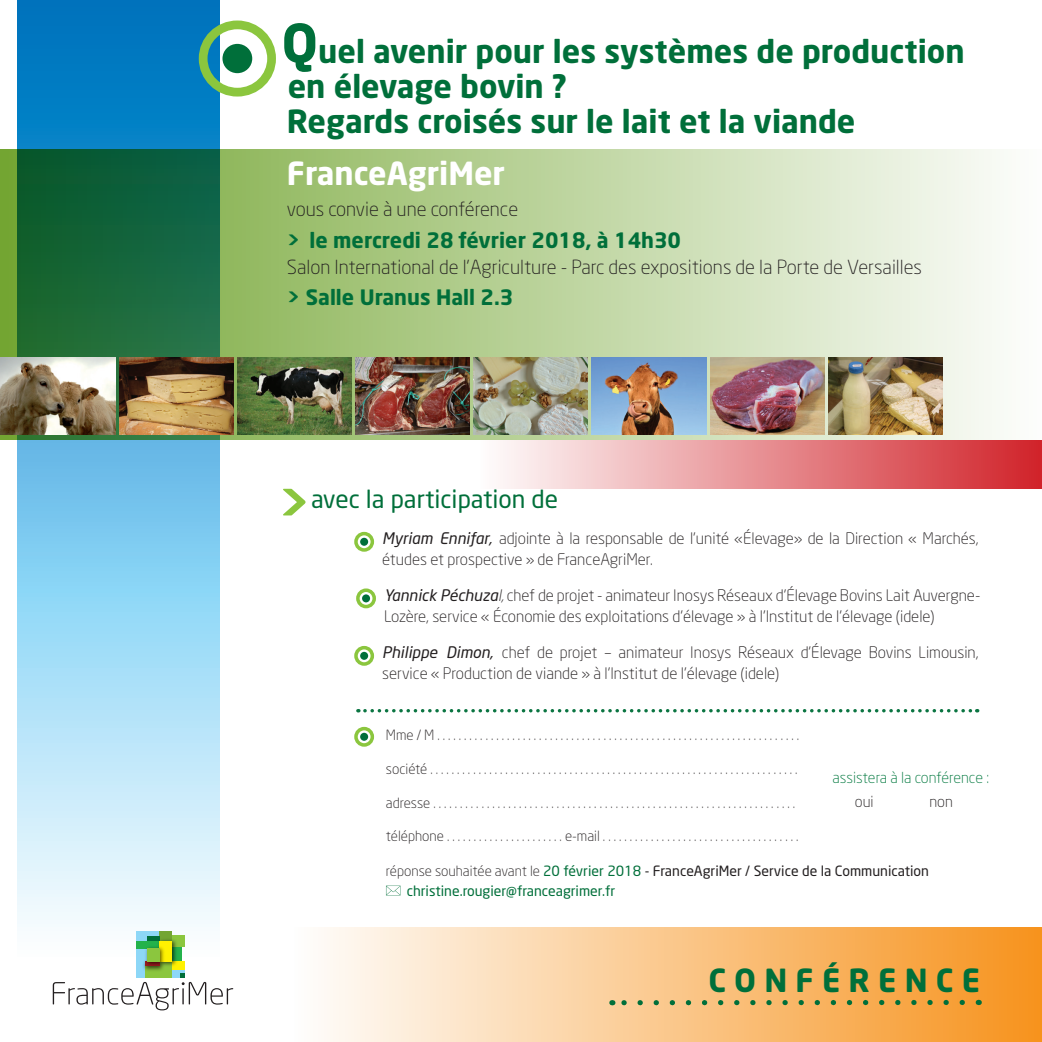
<style>
.page{position:relative;width:1042px;height:1042px;background:#fff}
.page>*{position:absolute;margin:0;border:0;box-sizing:border-box;transform-origin:0 0}
.t1{font:700 52.5px "Neo Sans";color:#8bc63e}
.t2{font:700 31.5px/35.9px "Neo Sans";color:#006f3a}
.t3{font:700 31.5px "Neo Sans";color:#fff}
.t4{font:24.5px "Neo Sans";color:#006f3a}
.t5{font:700 21px "Neo Sans";color:#006f3a}
.t6{font:300 19.25px "Neo Sans";color:#231f20}
.t7{font:300 15.75px/21px "Neo Sans";color:#231f20}
.t8{font:300 15.05px "Neo Sans";color:#00783e}
.t9{font:300 15.05px "Neo Sans";color:#231f20}
.t10{font:300 14px "Neo Sans";color:#231f20}
.t11{font:14px/20.3px "Neo Sans";color:#006f3a}
.s1{font-size:52.5px}
.s2{font-weight:400;font-style:italic}
.s3{font-style:italic}
.s4{font-weight:300;color:#231f20}
.s5{color:#231f20}
</style>
<div class="page">
<svg style="left:17px;top:0;width:203px;height:956px;background:#87c8ea"></svg>
<div style="left:294px;top:928px;width:748px;height:114px;background:linear-gradient(to right,#fefefd,#f6931d)"></div>
<svg style="left:0;top:149px;width:1000px;height:290px;background:#a0c191"></svg>
<div style="left:354px;top:532px;width:20px;height:20px;border:4px solid #8bc63e;border-radius:50%"></div>
<div style="left:360px;top:538px;width:8px;height:8px;background:#006f3a;border-radius:50%"></div>
<div style="left:356px;top:588px;width:20px;height:20px;border:4px solid #8bc63e;border-radius:50%"></div>
<div style="left:362px;top:594px;width:8px;height:8px;background:#006f3a;border-radius:50%"></div>
<div style="left:354px;top:646px;width:20px;height:20px;border:4px solid #8bc63e;border-radius:50%"></div>
<div style="left:360px;top:652px;width:8px;height:8px;background:#006f3a;border-radius:50%"></div>
<div style="left:199px;top:21px;width:77px;height:76px;border:9px solid #8bc63e;border-radius:50%"></div>
<div style="left:222px;top:44px;width:30px;height:29px;background:#006f3a;border-radius:50%"></div>
<svg style="left:620px;top:1000px;width:342px;height:5px;background:#b7a35b"></svg>
<div style="left:480px;top:440px;width:562px;height:48px;background:linear-gradient(to right,#fefdfd,#d1232a)"></div>
<div style="left:136px;top:931px;width:24px;height:46px;background:#8dd7f7"></div>
<div style="left:160px;top:931px;width:12px;height:12px;background:#73a532"></div>
<div style="left:147px;top:936px;width:13px;height:5px;background:#006f3a"></div>
<div style="left:136px;top:941px;width:24px;height:7px;background:#23b24b"></div>
<div style="left:172px;top:936px;width:12px;height:11px;background:#8bc63e"></div>
<div style="left:172px;top:947px;width:9px;height:14px;background:#23b24b"></div>
<div style="left:145px;top:961px;width:27px;height:16px;background:#8bc63e"></div>
<div style="left:172px;top:961px;width:12px;height:9px;background:#fff101"></div>
<div style="left:172px;top:969px;width:12px;height:8px;background:#8dd7f7"></div>
<svg style="left:53px;top:973px;width:180px;height:37px"></svg>
<img style="left:159px;top:939px;width:18px;height:27px">
<div style="left:160px;top:941px;width:12px;height:20px;background:#fff101"></div>
<img style="left:144px;top:968px;width:19px;height:3px">
<img style="left:143px;top:944px;width:24px;height:24px">
<div style="left:147px;top:948px;width:13px;height:13px;background:#8bc63e"></div>
<svg style="left:365px;top:709px;width:612px;height:3px"></svg>
<svg style="left:386px;top:885px;width:14px;height:10px"></svg>
<div style="left:354px;top:727px;width:20px;height:20px;border:4px solid #8bc63e;border-radius:50%"></div>
<div style="left:360px;top:733px;width:8px;height:8px;background:#006f3a;border-radius:50%"></div>
<img style="left:473px;top:357px;width:115px;height:77px">
<img style="left:710px;top:357px;width:114px;height:77px">
<img style="left:828px;top:357px;width:115px;height:77px">
<img style="left:591px;top:357px;width:115px;height:77px">
<img style="left:119px;top:357px;width:115px;height:77px">
<img style="left:237px;top:357px;width:115px;height:77px">
<img style="left:355px;top:357px;width:115px;height:77px">
<img style="left:0;top:357px;width:116px;height:77px">
<h2 class="t2" style="left:281px;top:32px;width:685px"><span class="s1">Q</span>uel avenir pour les systèmes de production en élevage bovin ?</h2>
<h2 class="t2" style="left:287px;top:102px;width:570px">Regards croisés sur le lait et la viande</h2>
<h2 class="t3" style="left:287px;top:153px;width:220px">FranceAgriMer</h2>
<p class="t6" style="left:287px;top:198px;width:233px">vous convie à une conférence</p>
<h3 class="t5" style="left:287px;top:226px;width:396px">&gt; le mercredi 28 février 2018, à 14h30</h3>
<p class="t6" style="left:287px;top:255px;width:637px">Salon International de l’Agriculture - Parc des expositions de la Porte de Versailles</p>
<h3 class="t5" style="left:287px;top:284px;width:228px">&gt; Salle Uranus Hall 2.3</h3>
<h1 class="t1" style="left:277px;top:469px;width:35px">&gt;</h1>
<h3 class="t4" style="left:311px;top:484px;width:249px">avec la participation de</h3>
<p class="t7" style="left:382px;top:528px;width:598px"><span class="s2">Myriam Ennifar,</span> adjointe à la responsable de l’unité «Élevage» de la Direction « Marchés, études et prospective » de FranceAgriMer.</p>
<p class="t7" style="left:384px;top:584px;width:598px"><span class="s2">Yannick Péchuza</span><span class="s3">l,</span> chef de projet - animateur Inosys Réseaux d’Élevage Bovins Lait Auvergne-<br>Lozère, service « Économie des exploitations d’élevage » à l’Institut de l’élevage (idele)</p>
<p class="t7" style="left:382px;top:642px;width:598px"><span class="s2">Philippe Dimon,</span> chef de projet – animateur Inosys Réseaux d’Élevage Bovins Limousin, service « Production de viande » à l’Institut de l’élevage (idele)</p>
<p class="t10" style="left:386px;top:727px;width:415px">Mme / M . . . . . . . . . . . . . . . . . . . . . . . . . . . . . . . . . . . . . . . . . . . . . . . . . . . . . . . . . . . . . . . . . . . .</p>
<p class="t10" style="left:386px;top:760px;width:413px">société . . . . . . . . . . . . . . . . . . . . . . . . . . . . . . . . . . . . . . . . . . . . . . . . . . . . . . . . . . . . . . . . . . . . .</p>
<p class="t10" style="left:386px;top:794px;width:411px">adresse . . . . . . . . . . . . . . . . . . . . . . . . . . . . . . . . . . . . . . . . . . . . . . . . . . . . . . . . . . . . . . . . . . . .</p>
<p class="t10" style="left:386px;top:827px;width:414px">téléphone . . . . . . . . . . . . . . . . . . . . . . e-mail . . . . . . . . . . . . . . . . . . . . . . . . . . . . . . . . . . . . .</p>
<p class="t8" style="left:832px;top:768px;width:158px">assistera à la conférence :</p>
<p class="t9" style="left:855px;top:792px;width:20px">oui</p>
<p class="t9" style="left:929px;top:792px;width:25px">non</p>
<p class="t11" style="left:407px;top:860px;width:524px;text-indent:-21px"><span class="s4">réponse souhaitée avant le</span> 20 février 2018 <span class="s5">- FranceAgriMer / Service de la Communication </span>christine.rougier@franceagrimer.fr</p>
<h2 class="t2" style="left:708px;top:961px;width:273px">C O N F É R E N C E</h2>
</div>
